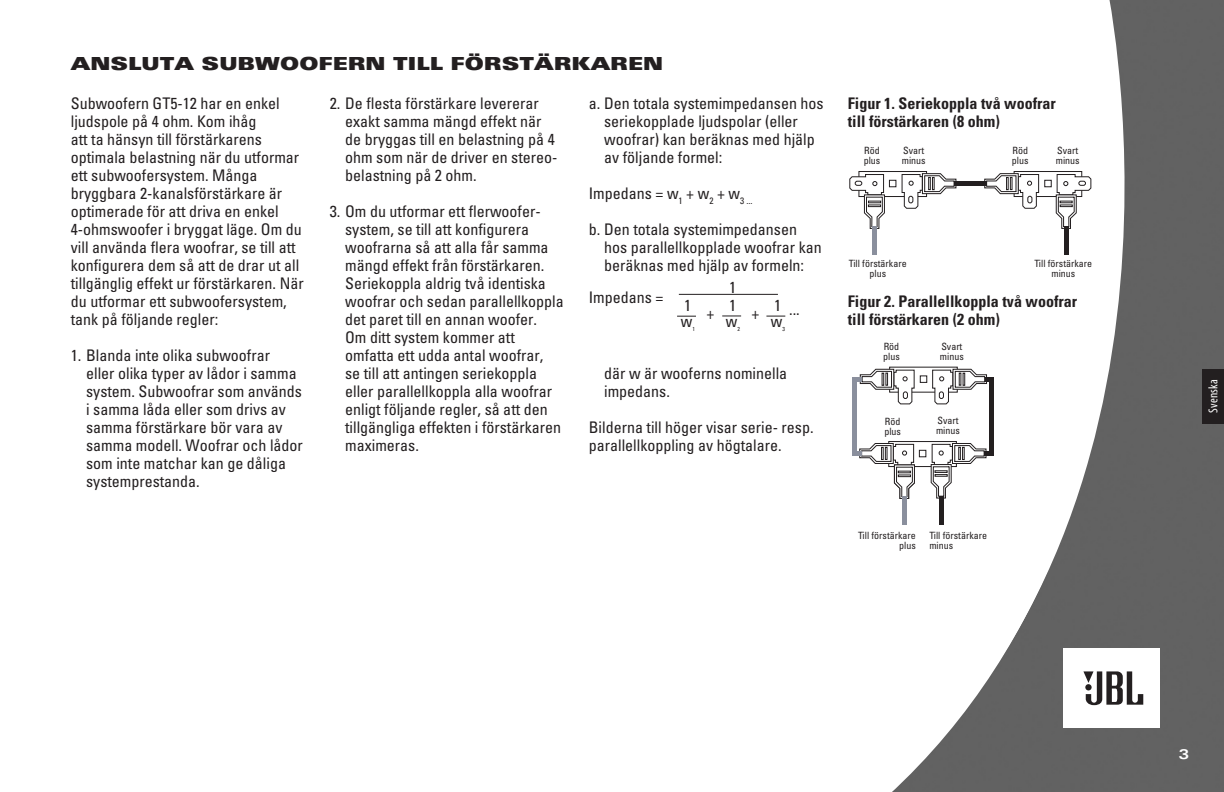
<style>
.page{position:relative;width:1224px;height:792px;background:#fff}
.page>*{position:absolute;margin:0;border:0;box-sizing:border-box;transform-origin:0 0}
.t1{font:900 expanded 18px "Univers";color:#231f20}
.t2{font:condensed 16px/18px "Univers";color:#231f20}
.t3{font:700 condensed 16px/18px "Univers";color:#231f20}
.t4{font:700 expanded 14px "Univers";color:#fff}
.t5{font:condensed 13px "Myriad Pro";letter-spacing:.01em;color:#fff}
.t6{font:condensed 10px/10px "Univers";color:#231f20}
.t7{font:condensed 5.8px "Univers";color:#231f20}
</style>
<div class="page">
<img style="left:889px;top:0;width:335px;height:792px">
<div style="left:1064px;top:648px;width:96px;height:80px;background:#fff"></div>
<svg style="left:1083px;top:671px;width:60px;height:34px"></svg>
<div style="left:1202px;top:368px;width:22px;height:55px;background:#231f20"></div>
<hr style="left:679px;top:294px;width:99px;height:1px;background:#231f20">
<svg style="left:677px;top:316px;width:19px;height:1px"></svg>
<svg style="left:722px;top:315px;width:19px;height:1px"></svg>
<svg style="left:766px;top:316px;width:19px;height:1px"></svg>
<div style="left:1014px;top:172px;width:68px;height:25px;background:#fff"></div>
<div style="left:1014px;top:171px;width:68px;height:26px;border:1px solid #231f20"></div>
<div style="left:1044px;top:180px;width:8px;height:7px;border:1px solid #231f20"></div>
<svg style="left:1055px;top:174px;width:37px;height:55px"></svg>
<div style="left:1078px;top:181px;width:8px;height:5px;border:1px solid #231f20;border-radius:2px"></div>
<svg style="left:984px;top:173px;width:56px;height:36px"></svg>
<div style="left:859px;top:172px;width:67px;height:25px;background:#fff"></div>
<div style="left:858px;top:171px;width:69px;height:26px;border:1px solid #231f20"></div>
<div style="left:889px;top:180px;width:7px;height:7px;border:1px solid #231f20"></div>
<svg style="left:849px;top:174px;width:36px;height:55px"></svg>
<svg style="left:901px;top:173px;width:56px;height:36px"></svg>
<hr style="left:1064px;top:227px;width:4px;height:28px;background:#231f20">
<div style="left:872px;top:227px;width:5px;height:28px;background:#8a8f9d"></div>
<div style="left:954px;top:181px;width:33px;height:5px;background:#231f20"></div>
<div style="left:890px;top:367px;width:67px;height:25px;background:#fff"></div>
<div style="left:920px;top:375px;width:7px;height:8px;border:1px solid #231f20"></div>
<div style="left:889px;top:441px;width:67px;height:25px;background:#fff"></div>
<div style="left:888px;top:441px;width:69px;height:26px;border:1px solid #231f20"></div>
<svg style="left:932px;top:368px;width:55px;height:37px"></svg>
<div style="left:939px;top:391px;width:5px;height:8px;border:1px solid #231f20;border-radius:2px"></div>
<svg style="left:930px;top:442px;width:57px;height:57px"></svg>
<div style="left:934px;top:474px;width:14px;height:3px;border:1px solid #231f20"></div>
<div style="left:919px;top:450px;width:7px;height:7px;border:1px solid #231f20"></div>
<hr style="left:939px;top:496px;width:4px;height:28px;background:#231f20">
<div style="left:902px;top:497px;width:5px;height:28px;background:#8a8f9d"></div>
<hr style="left:989px;top:377px;width:4px;height:74px;background:#231f20">
<div style="left:984px;top:451px;width:9px;height:5px;background:#231f20"></div>
<div style="left:985px;top:377px;width:8px;height:5px;background:#231f20"></div>
<svg style="left:856px;top:368px;width:59px;height:37px"></svg>
<svg style="left:852px;top:442px;width:63px;height:57px"></svg>
<hr style="left:852px;top:377px;width:4px;height:74px;background:#8a8f9d">
<p class="t1" style="left:71px;top:57px;width:594px">ANSLUTA SUBWOOFERN TILL FÖRSTÄRKAREN</p>
<p class="t2" style="left:71px;top:96px;width:234px">Subwoofern GT5-12 har en enkel ljudspole på 4 ohm. Kom ihåg<br>att ta hänsyn till förstärkarens optimala belastning när du utformar ett subwoofersystem. Många bryggbara 2-kanalsförstärkare är optimerade för att driva en enkel 4-ohmswoofer i bryggat läge. Om du vill använda flera woofrar, se till att konfigurera dem så att de drar ut all tillgänglig effekt ur förstärkaren. När du utformar ett subwoofersystem, tank på följande regler:</p>
<p class="t2" style="left:86px;top:348px;width:218px;text-indent:-15px">1. Blanda inte olika subwoofrar<br>eller olika typer av lådor i samma system. Subwoofrar som används i samma låda eller som drivs av samma förstärkare bör vara av samma modell. Woofrar och lådor som inte matchar kan ge dåliga systemprestanda.</p>
<p class="t2" style="left:345px;top:96px;width:214px;text-indent:-15px">2. De flesta förstärkare levererar exakt samma mängd effekt när de bryggas till en belastning på 4 ohm som när de driver en stereo&shy;belastning på 2 ohm.</p>
<p class="t2" style="left:345px;top:204px;width:220px;text-indent:-15px">3. Om du utformar ett flerwoofer&shy;system, se till att konfigurera woofrarna så att alla får samma mängd effekt från förstärkaren.<br>Seriekoppla aldrig två identiska woofrar och sedan parallellkoppla det paret till en annan woofer.<br>Om ditt system kommer att omfatta ett udda antal woofrar,<br>se till att antingen seriekoppla eller parallell koppla alla woofrar enligt följande regler, så att den tillgängliga effekten i förstärkaren maximeras.</p>
<p class="t2" style="left:604px;top:96px;width:221px;text-indent:-15px">a. Den totala systemimpedansen hos seriekopplade ljudspolar (eller woofrar) kan beräknas med hjälp av följande formel:</p>
<p class="t2" style="left:589px;top:186px;width:165px">Impedans = w<sub>1</sub> + w<sub>2</sub> + w<sub>3</sub> <sub>...</sub></p>
<p class="t2" style="left:604px;top:222px;width:219px;text-indent:-15px">b. Den totala systemimpedansen hos parallellkopplade woofrar kan beräknas med hjälp av formeln:</p>
<p class="t2" style="left:589px;top:290px;width:76px">Impedans =</p>
<p class="t2" style="left:729px;top:280px;width:9px">1</p>
<p class="t2" style="left:684px;top:298px;width:9px">1</p>
<p class="t2" style="left:729px;top:298px;width:9px">1</p>
<p class="t2" style="left:751px;top:306px;width:9px">+</p>
<p class="t2" style="left:774px;top:302px;width:27px">1 ...</p>
<p class="t2" style="left:706px;top:306px;width:9px">+</p>
<p class="t2" style="left:681px;top:314px;width:13px">w</p>
<p class="t2" style="left:726px;top:314px;width:13px">w</p>
<p class="t2" style="left:771px;top:314px;width:13px">w</p>
<p class="t7" style="left:782px;top:326px;width:4px">3</p>
<p class="t2" style="left:604px;top:366px;width:185px">där w är wooferns nominella impedans.</p>
<p class="t2" style="left:589px;top:420px;width:226px">Bilderna till höger visar serie- resp. parallellkoppling av högtalare.</p>
<p class="t7" style="left:737px;top:326px;width:4px">2</p>
<p class="t7" style="left:692px;top:326px;width:4px">1</p>
<p class="t3" style="left:848px;top:96px;width:209px">Figur 1. Seriekoppla två woofrar till förstärkaren (8 ohm)</p>
<p class="t6" style="left:1012px;top:147px;width:18px">Röd plus</p>
<p class="t6" style="left:864px;top:147px;width:18px">Röd plus</p>
<p class="t6" style="left:1056px;top:146px;width:25px">Svart minus</p>
<p class="t6" style="left:902px;top:146px;width:25px">Svart minus</p>
<p class="t6" style="left:849px;top:259px;width:59px;text-align:center">Till förstärkare plus</p>
<p class="t6" style="left:1034px;top:259px;width:59px;text-align:center">Till förstärkare minus</p>
<p class="t3" style="left:848px;top:294px;width:231px">Figur 2. Parallellkoppla två woofrar till förstärkaren (2 ohm)</p>
<p class="t6" style="left:883px;top:342px;width:18px">Röd plus</p>
<p class="t6" style="left:940px;top:342px;width:25px">Svart minus</p>
<p class="t6" style="left:884px;top:418px;width:18px">Röd plus</p>
<p class="t6" style="left:936px;top:417px;width:25px">Svart minus</p>
<p class="t6" style="left:858px;top:531px;width:59px;text-align:right">Till förstärkare plus</p>
<p class="t6" style="left:929px;top:531px;width:59px">Till förstärkare minus</p>
<p class="t5" style="left:1208px;top:412px;width:35px;rotate:-90deg">Svenska</p>
<p class="t4" style="left:1179px;top:749px;width:12px">3</p>
</div>
